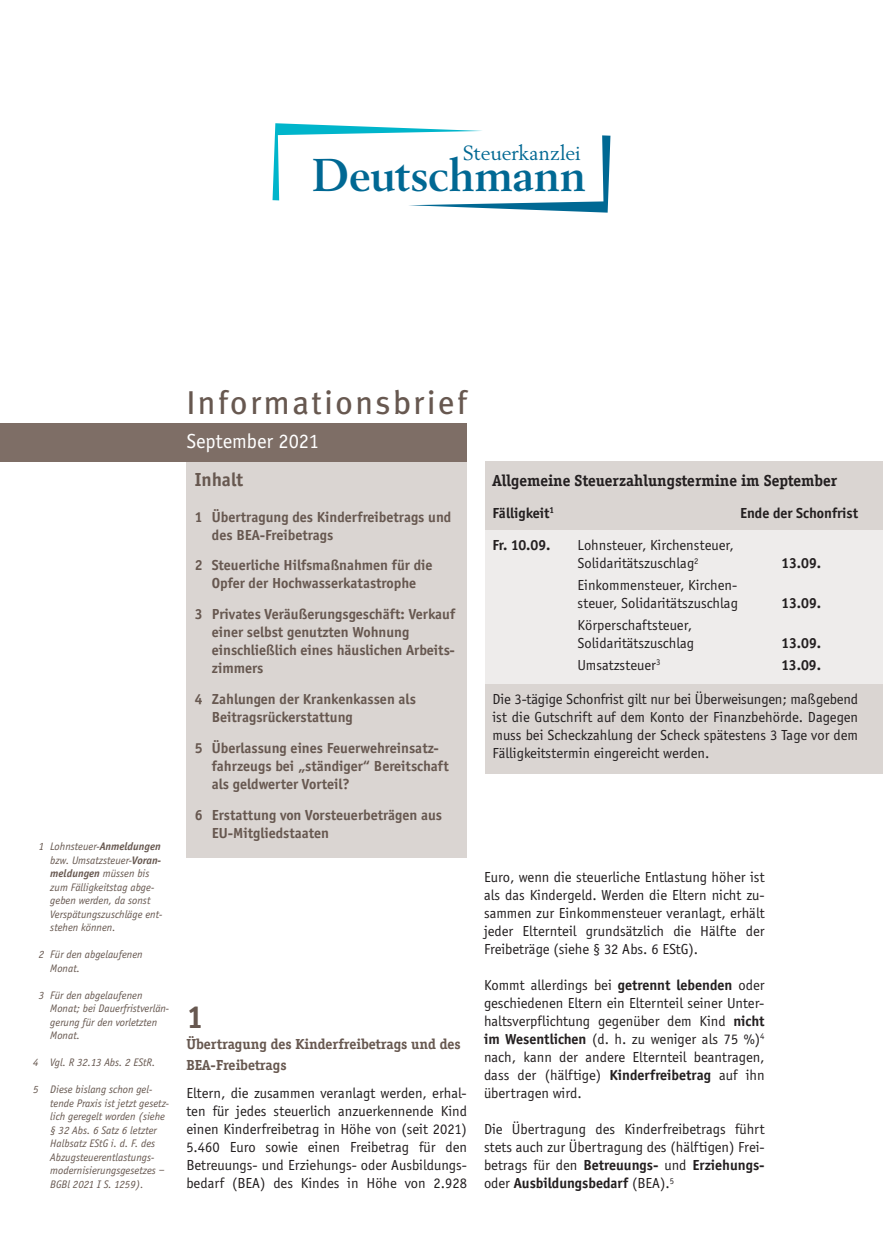
<style>
.page{position:relative;width:883px;height:1258px;background:#fff}
.page>*{position:absolute;margin:0;border:0;box-sizing:border-box;transform-origin:0 0}
.t1{font:700 45.3px "Berling";letter-spacing:-.005em;color:#006893}
.t2{font:33px "Meta Plus";letter-spacing:.075em;color:#675850}
.t3{font:700 33px "Officina Serif";color:#675850}
.t4{font:21px "Officina Sans";color:#fff}
.t5{font:20.25px "Berling";letter-spacing:.005em;color:#006893}
.t6{font:700 19.5px "Officina Sans";color:#675850}
.t7{font:700 16.5px "Officina Serif";color:#231f20}
.t8{font:15px/18px "Officina Sans";color:#231f20;text-align:justify}
.t9{font:700 15px/18px "Officina Sans";color:#675850}
.t10{font:700 15px "Officina Sans";color:#231f20}
.t11{font:700 15px/21px "Officina Serif";color:#675850}
.t12{font:italic 11.25px/13.5px "Officina Sans";color:#675850}
.s1{font-weight:700}
</style>
<div class="page">
<svg style="left:273px;top:123px;width:337px;height:90px"></svg>
<div style="left:186px;top:461px;width:281px;height:396px;background:#dad5d2"></div>
<div style="left:0;top:423px;width:467px;height:38px;background:#7e6e66"></div>
<div style="left:467px;top:461px;width:416px;height:312px;background:#dad5d2"></div>
<div style="left:484px;top:530px;width:399px;height:153px;background:#eeeceb"></div>
<div style="left:467px;top:420px;width:17px;height:374px;background:#fff"></div>
<h3 class="t5" style="left:463px;top:141px;width:120px">Steuerkanzlei</h3>
<h1 class="t1" style="left:313px;top:148px;width:275px">Deutschmann</h1>
<p class="t12" style="left:50px;top:840px;width:114px;text-indent:-12px">1 Lohnsteuer-<span class="s1">Anmeldungen </span>bzw. Umsatzsteuer-<span class="s1">Voran&shy;meldungen</span> müssen bis zum Fälligkeitstag abge&shy;geben werden, da sonst<br>Verspätungszuschläge ent&shy;stehen können.</p>
<p class="t12" style="left:50px;top:948px;width:94px;text-indent:-12px">2 Für den abgelaufenen<br>Monat.</p>
<p class="t12" style="left:50px;top:989px;width:120px;text-indent:-12px">3 Für den abgelaufenen<br>Monat; bei Dauerfristverlän&shy;gerung für den vorletzten<br>Monat.</p>
<p class="t12" style="left:33px;top:1056px;width:124px">4 Vgl. R 32.13 Abs. 2 EStR.</p>
<p class="t12" style="left:50px;top:1083px;width:120px;text-indent:-17px">5 Diese bislang schon gel&shy;tende Praxis ist jetzt gesetz&shy;lich geregelt worden (siehe § 32 Abs. 6 Satz 6 letzter<br>Halbsatz EStG i. d. F. des<br>Abzugsteuerentlastungs&shy;modernisierungsgesetzes –<br>BGBl 2021 I S. 1259).</p>
<h2 class="t2" style="left:186px;top:383px;width:282px">Informationsbrief</h2>
<h3 class="t4" style="left:186px;top:432px;width:134px">September 2021</h3>
<h3 class="t6" style="left:195px;top:471px;width:50px">Inhalt</h3>
<p class="t9" style="left:212px;top:508px;width:241px;text-indent:-17px">1 Übertragung des Kinderfreibetrags und des BEA-Freibetrags</p>
<p class="t9" style="left:195px;top:557px;width:239px;text-align:center">2 Steuerliche Hilfsmaßnahmen für die<br>Opfer der Hochwasserkatastrophe</p>
<p class="t9" style="left:212px;top:606px;width:245px;text-indent:-17px">3 Privates Veräußerungsgeschäft: Verkauf einer selbst genutzten Wohnung einschließlich eines häuslichen Arbeits&shy;zimmers</p>
<p class="t9" style="left:212px;top:691px;width:205px;text-indent:-17px">4 Zahlungen der Krankenkassen als<br>Beitragsrückerstattung</p>
<p class="t9" style="left:212px;top:739px;width:238px;text-indent:-17px">5 Überlassung eines Feuerwehreinsatz&shy;fahrzeugs bei „ständiger“ Bereitschaft als geldwerter Vorteil?</p>
<p class="t9" style="left:212px;top:806px;width:232px;text-indent:-17px">6 Erstattung von Vorsteuerbeträgen aus<br>EU-Mitgliedstaaten</p>
<h2 class="t3" style="left:186px;top:1004px;width:19px">1</h2>
<p class="t11" style="left:186px;top:1034px;width:276px">Übertragung des Kinderfreibetrags und des<br>BEA-Freibetrags</p>
<p class="t8" style="left:186px;top:1084px;width:282px">Eltern, die zusammen veranlagt werden, erhal&shy;ten für jedes steuerlich anzuerkennende Kind einen Kinderfreibetrag in Höhe von (seit 2021)<br>5.460 Euro sowie einen Freibetrag für den Betreuungs- und Erziehungs- oder Ausbildungs&shy;bedarf (BEA) des Kindes in Höhe von 2.928</p>
<p class="t7" style="left:493px;top:473px;width:346px">Allgemeine Steuerzahlungstermine im September</p>
<p class="t10" style="left:493px;top:507px;width:63px">Fälligkeit<sup>1</sup></p>
<p class="t10" style="left:740px;top:507px;width:120px">Ende der Schonfrist</p>
<p class="t10" style="left:493px;top:539px;width:60px">Fr. 10.09.</p>
<p class="t8" style="left:578px;top:537px;width:158px">Lohnsteuer, Kirchensteuer,<br>Solidaritätszuschlag<sup>2</sup></p>
<p class="t10" style="left:782px;top:557px;width:41px">13.09.</p>
<p class="t8" style="left:578px;top:577px;width:162px">Einkommensteuer, Kirchen&shy;steuer, Solidaritätszuschlag</p>
<p class="t8" style="left:578px;top:617px;width:118px">Körperschaftsteuer,<br>Solidaritätszuschlag</p>
<p class="t10" style="left:782px;top:597px;width:41px">13.09.</p>
<p class="t10" style="left:782px;top:637px;width:41px">13.09.</p>
<p class="t8" style="left:577px;top:657px;width:84px">Umsatzsteuer<sup>3</sup></p>
<p class="t10" style="left:782px;top:659px;width:41px">13.09.</p>
<p class="t8" style="left:493px;top:691px;width:367px">Die 3-tägige Schonfrist gilt nur bei Überweisungen; maßgebend ist die Gutschrift auf dem Konto der Finanzbehörde. Dagegen muss bei Scheckzahlung der Scheck spätestens 3 Tage vor dem Fälligkeitstermin eingereicht werden.</p>
<p class="t8" style="left:484px;top:868px;width:282px">Euro, wenn die steuerliche Entlastung höher ist als das Kindergeld. Werden die Eltern nicht zu&shy;sammen zur Einkommensteuer veranlagt, erhält jeder Elternteil grundsätzlich die Hälfte der Freibeträge (siehe § 32 Abs. 6 EStG).</p>
<p class="t8" style="left:484px;top:976px;width:282px">Kommt allerdings bei <span class="s1">getrennt lebenden</span> oder geschiedenen Eltern ein Elternteil seiner Unter&shy;haltsverpflichtung gegenüber dem Kind <span class="s1">nicht im Wesentlichen</span> (d. h. zu weniger als 75 %)<sup>4 </sup>nach, kann der andere Elternteil beantragen, dass der (hälftige) <span class="s1">Kinderfreibetrag</span> auf ihn übertragen wird.</p>
<p class="t8" style="left:484px;top:1120px;width:282px">Die Übertragung des Kinderfreibetrags führt stets auch zur Übertragung des (hälftigen) Frei&shy;betrags für den <span class="s1">Betreuungs-</span> und <span class="s1">Erziehungs&shy;</span>oder <span class="s1">Ausbildungsbedarf</span> (BEA).<sup>5</sup></p>
</div>
